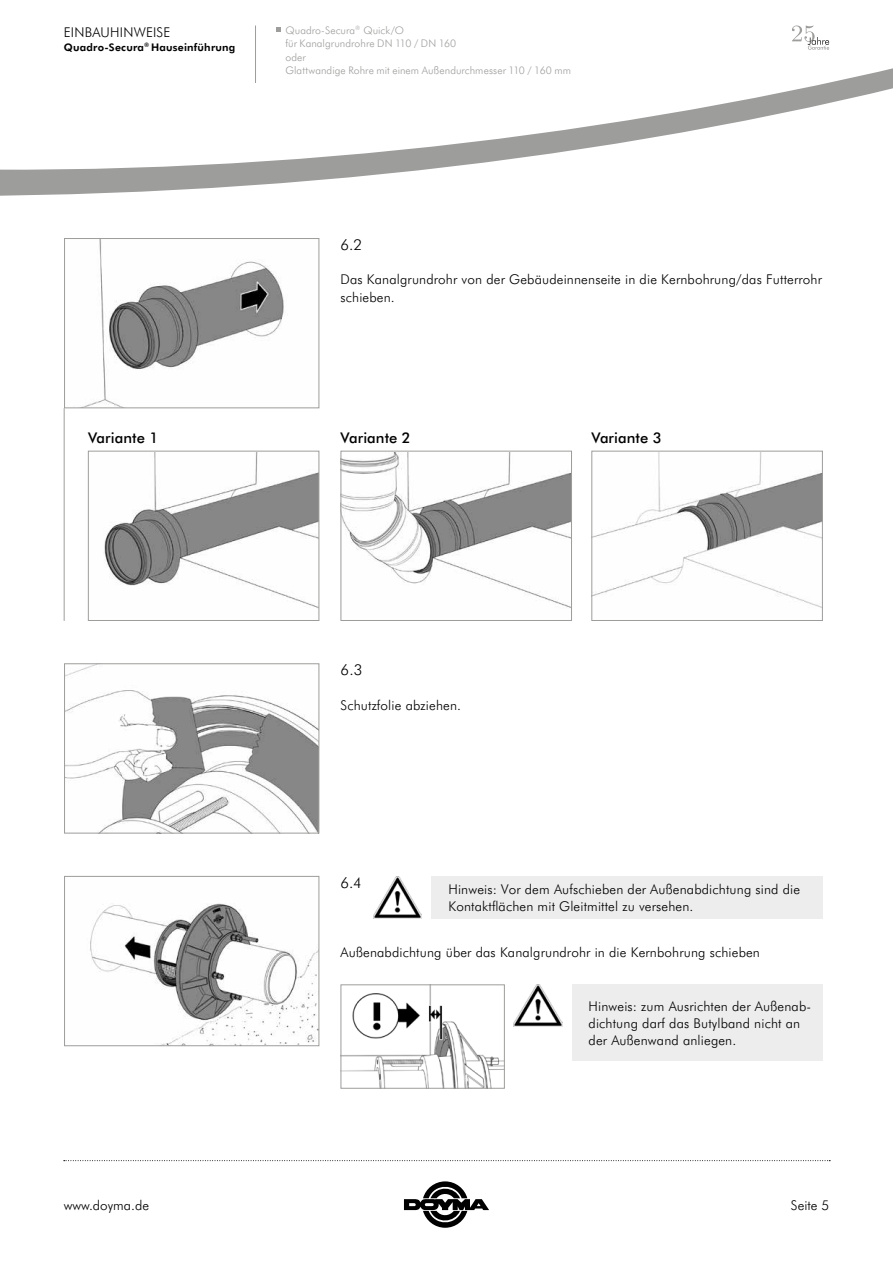
<style>
.page{position:relative;width:893px;height:1263px;background:#fff}
.page>*{position:absolute;margin:0;border:0;box-sizing:border-box;transform-origin:0 0}
.t1{font:300 15px "Futura BT";color:#000}
.t2{font:500 14.85px "Futura BT";letter-spacing:.005em;color:#000}
.t3{font:300 13.5px/17.2px "Futura BT";letter-spacing:.01em;color:#000}
.t4{font:300 10.5px/13.5px "Futura BT";letter-spacing:.005em;color:#9d9d9c}
.t5{font:700 10.5px "Futura BT";letter-spacing:.02em;color:#000}
</style>
<div class="page">
<svg style="left:0;top:25px;width:893px;height:171px"></svg>
<svg style="left:404px;top:1181px;width:85px;height:47px"></svg>
<svg style="left:64px;top:1160px;width:766px;height:1px"></svg>
<img style="left:66px;top:665px;width:251px;height:166px">
<div style="left:64px;top:663px;width:255px;height:170px;border:1px solid #9d9d9c"></div>
<img style="left:343px;top:453px;width:227px;height:155px">
<div style="left:341px;top:451px;width:231px;height:170px;border:1px solid #9d9d9c"></div>
<img style="left:593px;top:453px;width:228px;height:155px">
<div style="left:591px;top:451px;width:232px;height:170px;border:1px solid #9d9d9c"></div>
<img style="left:85px;top:240px;width:199px;height:166px">
<div style="left:64px;top:238px;width:255px;height:170px;border:1px solid #9d9d9c"></div>
<img style="left:90px;top:903px;width:227px;height:141px">
<div style="left:64px;top:876px;width:255px;height:170px;border:1px solid #9d9d9c"></div>
<img style="left:343px;top:986px;width:160px;height:101px">
<div style="left:341px;top:984px;width:164px;height:105px;border:1px solid #9d9d9c"></div>
<img style="left:104px;top:453px;width:213px;height:155px">
<div style="left:88px;top:451px;width:231px;height:170px;border:1px solid #9d9d9c"></div>
<hr style="left:64px;top:408px;width:1px;height:213px;background:#9d9d9c">
<img style="left:373px;top:876px;width:49px;height:42px">
<img style="left:514px;top:984px;width:48px;height:43px">
<svg style="left:792px;top:26px;width:37px;height:24px"></svg>
<svg style="left:276px;top:28px;width:5px;height:4px"></svg>
<hr style="left:255px;top:26px;width:1px;height:57px;background:#9d9d9c">
<div style="left:572px;top:984px;width:250px;height:77px;background:#ededed"></div>
<div style="left:431px;top:876px;width:392px;height:42px;background:#ededed"></div>
<p class="t3" style="left:64px;top:23px;width:108px">EINBAUHINWEISE</p>
<p class="t5" style="left:64px;top:40px;width:173px">Quadro-Secura<sup>®</sup> Hauseinführung</p>
<p class="t4" style="left:285px;top:23px;width:287px">Quadro-Secura<sup>®</sup> Quick/O<br>für Kanalgrundrohre DN 110 / DN 160<br>oder<br>Glattwandige Rohre mit einem Außendurchmesser 110 / 160 mm</p>
<p class="t1" style="left:341px;top:234px;width:23px">6.2</p>
<p class="t3" style="left:341px;top:270px;width:483px">Das Kanalgrundrohr von der Gebäudeinnenseite in die Kernbohrung/das Futterrohr schieben.</p>
<p class="t2" style="left:88px;top:427px;width:72px">Variante 1</p>
<p class="t2" style="left:341px;top:427px;width:72px">Variante 2</p>
<p class="t2" style="left:591px;top:427px;width:72px">Variante 3</p>
<p class="t1" style="left:341px;top:659px;width:23px">6.3</p>
<p class="t3" style="left:341px;top:696px;width:122px">Schutzfolie abziehen.</p>
<p class="t1" style="left:341px;top:872px;width:23px">6.4</p>
<p class="t3" style="left:448px;top:880px;width:353px">Hinweis: Vor dem Aufschieben der Außenabdichtung sind die<br>Kontaktflächen mit Gleitmittel zu versehen.</p>
<p class="t3" style="left:341px;top:943px;width:421px">Außenabdichtung über das Kanalgrundrohr in die Kernbohrung schieben</p>
<p class="t3" style="left:589px;top:997px;width:224px">Hinweis: zum Ausrichten der Außenab&shy;dichtung darf das Butylband nicht an der Außenwand anliegen.</p>
<p class="t3" style="left:64px;top:1196px;width:87px">www.doyma.de</p>
<p class="t3" style="left:791px;top:1196px;width:40px">Seite 5</p>
</div>
